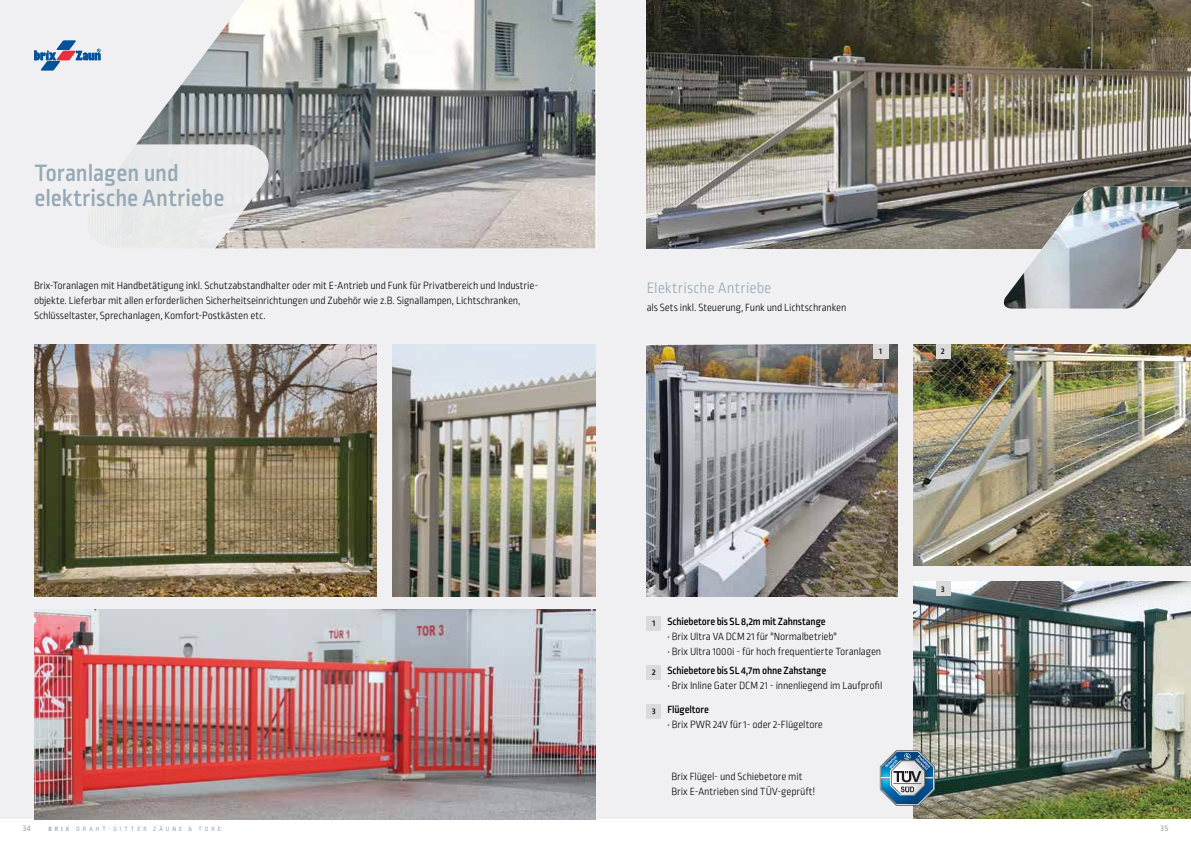
<style>
.page{position:relative;width:1191px;height:842px;background:#fff}
.page>*{position:absolute;margin:0;border:0;box-sizing:border-box;transform-origin:0 0}
.t1{font:500 25px/25px "Ropa Mix Pro";letter-spacing:-.005em;color:#94a9b5}
.t2{font:300 16px "Ropa Mix Pro";letter-spacing:.005em;color:#94a9b5}
.t3{font:300 11px/15px "Ropa Mix Pro";letter-spacing:-.015em;color:#000}
.t4{font:500 11px "Ropa Mix Pro";letter-spacing:-.01em;color:#000}
.t5{font:500 9px "Ropa Mix Pro";color:#000}
.t6{font:9px "Ropa Mix Pro";color:#98a6af}
.t7{font:6.5px "Ropa Mix Pro";letter-spacing:.45em;color:#98a6af}
.s1{font-weight:700}
</style>
<div class="page">
<div style="left:595px;top:0;width:596px;height:819px;background:#f0f0f3"></div>
<div style="left:0;top:0;width:595px;height:819px;background:#f0f0f3"></div>
<svg style="left:34px;top:41px;width:37px;height:29px"></svg>
<img style="left:86px;top:0;width:509px;height:248px">
<svg style="left:86px;top:144px;width:193px;height:105px"></svg>
<img style="left:34px;top:609px;width:561px;height:210px">
<img style="left:34px;top:344px;width:342px;height:252px">
<img style="left:393px;top:344px;width:202px;height:252px">
<img style="left:646px;top:345px;width:251px;height:251px">
<div style="left:872px;top:344px;width:16px;height:14px;background:#dadada"></div>
<img style="left:646px;top:0;width:545px;height:248px">
<img style="left:913px;top:582px;width:278px;height:236px">
<img style="left:913px;top:344px;width:278px;height:222px">
<div style="left:936px;top:582px;width:14px;height:14px;background:#dadada"></div>
<div style="left:646px;top:665px;width:15px;height:14px;background:#dadada"></div>
<div style="left:646px;top:616px;width:15px;height:14px;background:#dadada"></div>
<div style="left:646px;top:704px;width:15px;height:14px;background:#dadada"></div>
<img style="left:1002px;top:187px;width:189px;height:122px">
<svg style="left:880px;top:750px;width:55px;height:55px"></svg>
<div style="left:936px;top:344px;width:14px;height:14px;background:#dadada"></div>
<h1 class="t1" style="left:34px;top:162px;width:191px">Toranlagen und elektrische Antriebe</h1>
<p class="t3" style="left:34px;top:279px;width:504px">Brix-Toranlagen mit Handbetätigung inkl. Schutzabstandhalter oder mit E-Antrieb und Funk für Privatbereich und Industrie&shy;objekte. Lieferbar mit allen erforderlichen Sicherheitseinrichtungen und Zubehör wie z.B. Signallampen, Lichtschranken,<br>Schlüsseltaster, Sprechanlagen, Komfort-Postkästen etc.</p>
<h2 class="t2" style="left:646px;top:280px;width:126px">Elektrische Antriebe</h2>
<p class="t3" style="left:646px;top:301px;width:201px">als Sets inkl. Steuerung, Funk und Lichtschranken</p>
<p class="t5" style="left:879px;top:346px;width:4px">1</p>
<p class="t5" style="left:941px;top:346px;width:5px">2</p>
<p class="t5" style="left:941px;top:584px;width:5px">3</p>
<p class="t5" style="left:652px;top:618px;width:4px">1</p>
<p class="t4" style="left:667px;top:615px;width:160px">Schiebetore bis SL 8,2m mit Zahnstange</p>
<p class="t3" style="left:667px;top:629px;width:171px">• Brix Ultra VA DCM 21 für "Normalbetrieb"</p>
<p class="t3" style="left:667px;top:644px;width:215px">• Brix Ultra 1000i - für hoch frequentierte Toranlagen</p>
<p class="t5" style="left:652px;top:667px;width:5px">2</p>
<p class="t4" style="left:667px;top:664px;width:160px">Schiebetore bis SL 4,7m ohne Zahstange</p>
<p class="t3" style="left:667px;top:679px;width:216px">• Brix Inline Gater DCM 21 - innenliegend im Laufprofil</p>
<p class="t5" style="left:652px;top:706px;width:5px">3</p>
<p class="t4" style="left:667px;top:703px;width:43px">Flügeltore</p>
<p class="t3" style="left:667px;top:717px;width:157px">• Brix PWR 24V für 1- oder 2-Flügeltore</p>
<p class="t3" style="left:671px;top:770px;width:145px">Brix Flügel- und Schiebetore mit<br>Brix E-Antrieben sind TÜV-geprüft!</p>
<p class="t6" style="left:23px;top:823px;width:9px">34</p>
<p class="t7" style="left:49px;top:825px;width:174px"><span class="s1">BRIX</span> DRAHT-GITTER ZÄUNE &amp; TORE</p>
<p class="t6" style="left:1160px;top:823px;width:9px">35</p>
</div>
